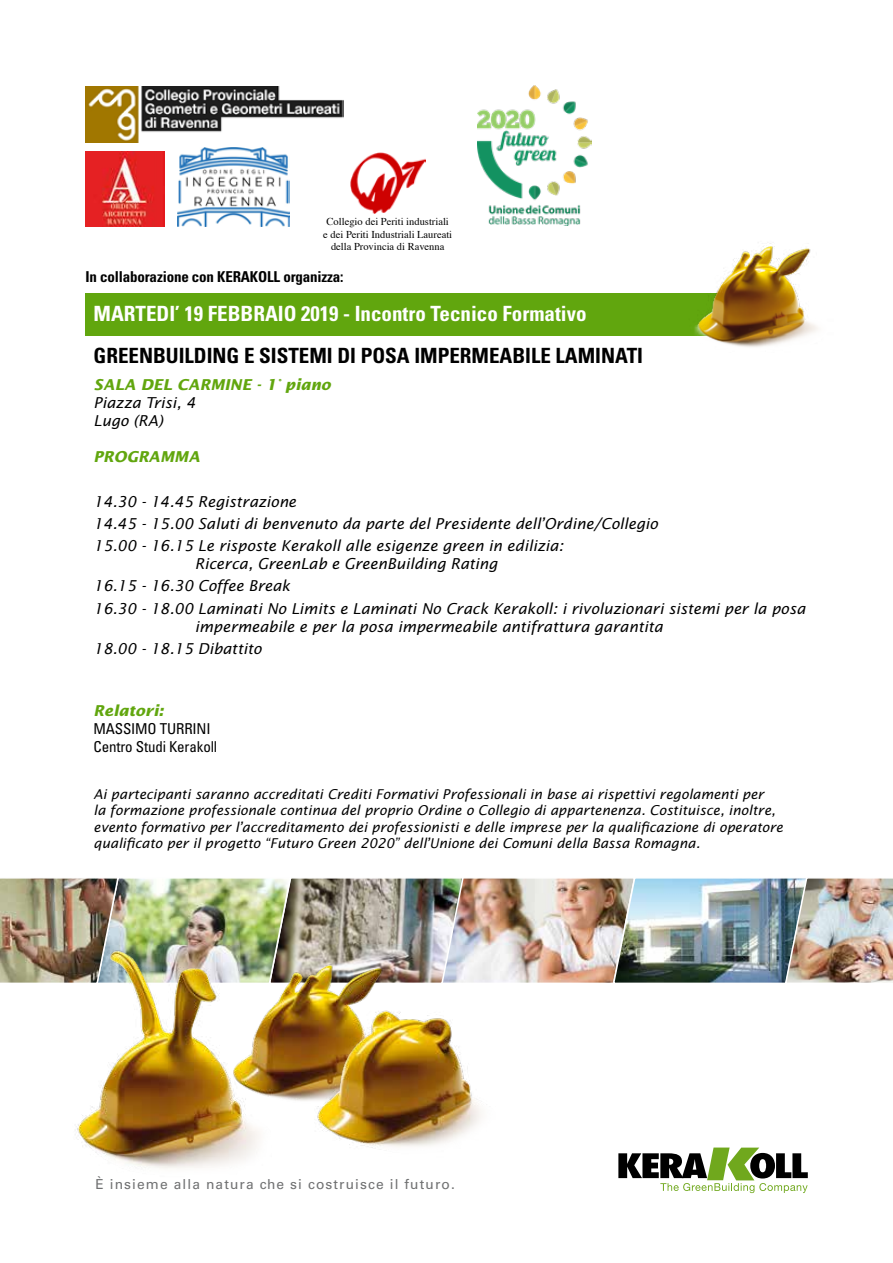
<style>
.page{position:relative;width:893px;height:1263px;background:#fff}
.page>*{position:absolute;margin:0;border:0;box-sizing:border-box;transform-origin:0 0}
.t1{font:700 condensed 21px "Univers LT Std";color:#fff}
.t2{font:700 condensed 21px "Univers LT Std";color:#000}
.t3{font:italic 15px/22.2px "Lucida Sans Std";color:#000}
.t4{font:italic 700 15px "Lucida Sans Std";color:#61a60e}
.t5{font:700 condensed 15px "Univers LT Std";letter-spacing:-.01em;color:#000}
.t6{font:condensed 15px/18px "Univers LT Std";letter-spacing:-.01em;color:#000}
.t7{font:13.8px "Univers LT Std";letter-spacing:.08em;color:#707172}
.t8{font:italic 13.5px/16.2px "Lucida Sans Std";color:#000}
.t9{font:10.5px/12.6px "Times";color:#000;text-align:center}
</style>
<div class="page">
<img style="left:0;top:878px;width:893px;height:105px">
<img style="left:182px;top:917px;width:256px;height:184px">
<svg style="left:618px;top:1147px;width:190px;height:46px"></svg>
<img style="left:298px;top:976px;width:210px;height:172px">
<img style="left:55px;top:941px;width:227px;height:228px">
<div style="left:85px;top:293px;width:661px;height:43px;background:#61a60e"></div>
<img style="left:694px;top:243px;width:124px;height:104px">
<img style="left:85px;top:152px;width:80px;height:74px">
<img style="left:477px;top:85px;width:114px;height:141px">
<img style="left:85px;top:87px;width:259px;height:56px">
<img style="left:350px;top:152px;width:75px;height:62px">
<img style="left:177px;top:148px;width:113px;height:78px">
<p class="t9" style="left:323px;top:214px;width:130px">Collegio dei Periti industriali e dei Periti Industriali Laureati della Provincia di Ravenna</p>
<p class="t5" style="left:85px;top:267px;width:260px">In collaborazione con KERAKOLL organizza:</p>
<h1 class="t1" style="left:94px;top:301px;width:494px">MARTEDI’ 19 FEBBRAIO 2019 - Incontro Tecnico Formativo</h1>
<h1 class="t2" style="left:94px;top:342px;width:551px">GREENBUILDING E SISTEMI DI POSA IMPERMEABILE LAMINATI</h1>
<p class="t4" style="left:94px;top:376px;width:239px">SALA DEL CARMINE - 1° piano</p>
<p class="t3" style="left:94px;top:394px;width:104px;line-height:18px">Piazza Trisi, 4<br>Lugo (RA)</p>
<p class="t4" style="left:94px;top:448px;width:108px">PROGRAMMA</p>
<p class="t3" style="left:94px;top:490px;width:566px">14.30 - 14.45 Registrazione<br>14.45 - 15.00 Saluti di benvenuto da parte del Presidente dell’Ordine/Collegio<br>15.00 - 16.15 Le risposte Kerakoll alle esigenze green in edilizia:</p>
<p class="t3" style="left:94px;top:553px;width:713px;text-indent:101px">Ricerca, GreenLab e GreenBuilding Rating<br>16.15 - 16.30 Coffee Break<br>16.30 - 18.00 Laminati No Limits e Laminati No Crack Kerakoll: i rivoluzionari sistemi per la posa</p>
<p class="t3" style="left:94px;top:615px;width:571px;text-indent:101px">impermeabile e per la posa impermeabile antifrattura garantita<br>18.00 - 18.15 Dibattito</p>
<p class="t4" style="left:94px;top:702px;width:72px">Relatori:</p>
<p class="t6" style="left:94px;top:720px;width:125px">MASSIMO TURRINI<br>Centro Studi Kerakoll</p>
<p class="t8" style="left:94px;top:786px;width:691px">Ai partecipanti saranno accreditati Crediti Formativi Professionali in base ai rispettivi regolamenti per<br>la formazione professionale continua del proprio Ordine o Collegio di appartenenza. Costituisce, inoltre, evento formativo per l’accreditamento dei professionisti e delle imprese per la qualificazione di operatore qualificato per il progetto “Futuro Green 2020” dell’Unione dei Comuni della Bassa Romagna.</p>
<p class="t7" style="left:95px;top:1176px;width:361px">È insieme alla natura che si costruisce il futuro.</p>
</div>
